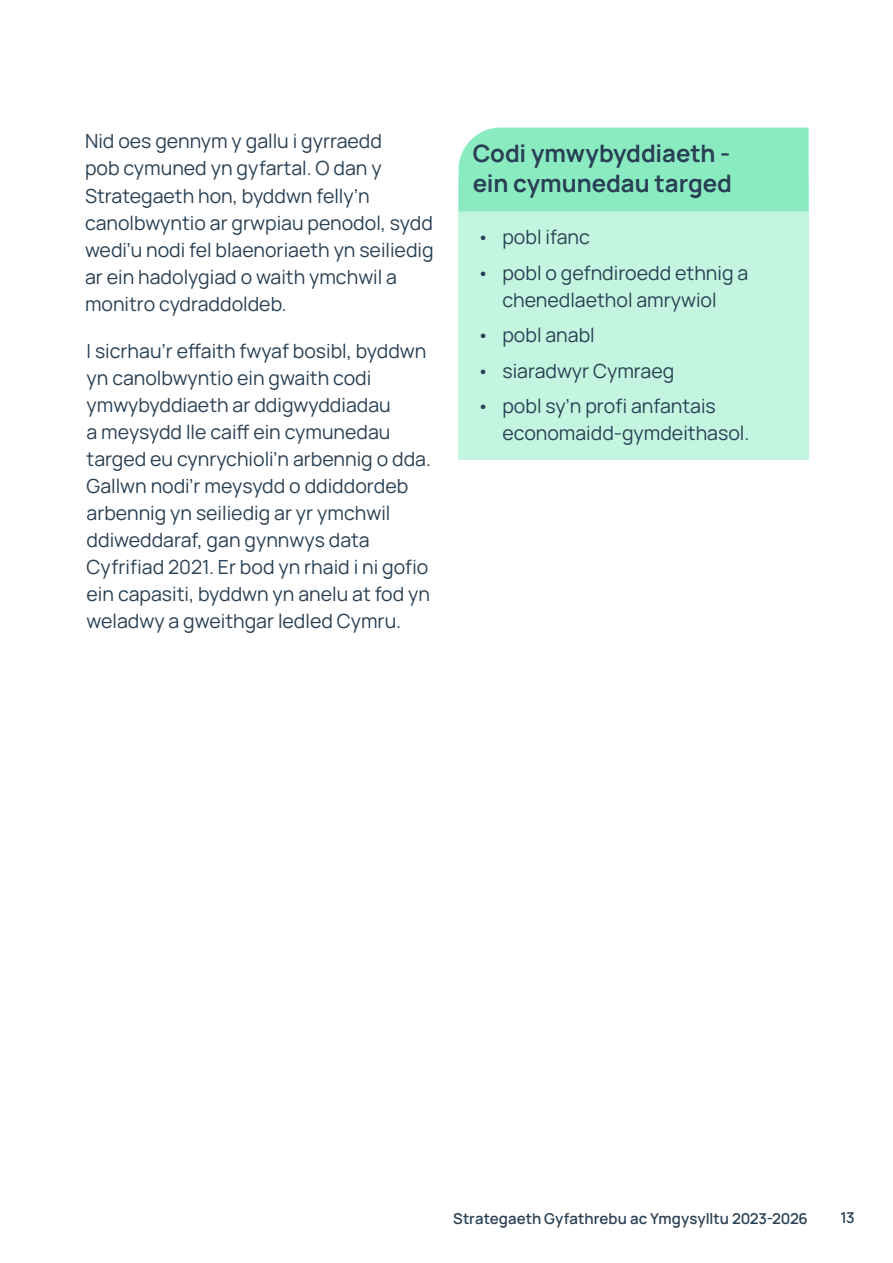
<style>
.page{position:relative;width:893px;height:1263px;background:#fff}
.page>*{position:absolute;margin:0;border:0;box-sizing:border-box;transform-origin:0 0}
.t1{font:700 24px/30px "Manrope";letter-spacing:-.005em;color:#294054}
.t2{font:19.5px/27px "Manrope";color:#294054}
.t3{font:600 15px "Manrope";letter-spacing:.005em;color:#294054}
</style>
<div class="page">
<div style="left:459px;top:182px;width:350px;height:278px;background:#c4f5e0"></div>
<div style="left:459px;top:128px;width:350px;height:84px;background:#8aebc1"></div>
<p class="t2" style="left:85px;top:127px;width:350px">Nid oes gennym y gallu i gyrraedd<br>pob cymuned yn gyfartal. O dan y Strategaeth hon, byddwn felly’n canolbwyntio ar grwpiau penodol, sydd wedi’u nodi fel blaenoriaeth yn seiliedig ar ein hadolygiad o waith ymchwil a monitro cydraddoldeb.</p>
<p class="t2" style="left:87px;top:336px;width:346px">I sicrhau’r effaith fwyaf bosibl, byddwn yn canolbwyntio ein gwaith codi ymwybyddiaeth ar ddigwyddiadau<br>a meysydd lle caiff ein cymunedau targed eu cynrychioli’n arbennig o dda.<br>Gallwn nodi’r meysydd o ddiddordeb arbennig yn seiliedig ar yr ymchwil ddiweddaraf, gan gynnwys data Cyfrifiad 2021. Er bod yn rhaid i ni gofio ein capasiti, byddwn yn anelu at fod yn weladwy a gweithgar ledled Cymru.</p>
<h3 class="t1" style="left:473px;top:138px;width:261px">Codi ymwybyddiaeth - ein cymunedau targed</h3>
<p class="t2" style="left:477px;top:223px;width:114px">• pobl ifanc</p>
<p class="t2" style="left:477px;top:258px;width:273px;text-align:center">• pobl o gefndiroedd ethnig a chenedlaethol amrywiol</p>
<p class="t2" style="left:477px;top:321px;width:119px">• pobl anabl</p>
<p class="t2" style="left:477px;top:356px;width:199px">• siaradwyr Cymraeg</p>
<p class="t2" style="left:502px;top:392px;width:248px;text-indent:-26px">• pobl sy’n profi anfantais economaidd-gymdeithasol.</p>
<p class="t3" style="left:453px;top:1208px;width:356px">Strategaeth Gyfathrebu ac Ymgysylltu 2023-2026</p>
<p class="t3" style="left:840px;top:1206px;width:16px">13</p>
</div>
